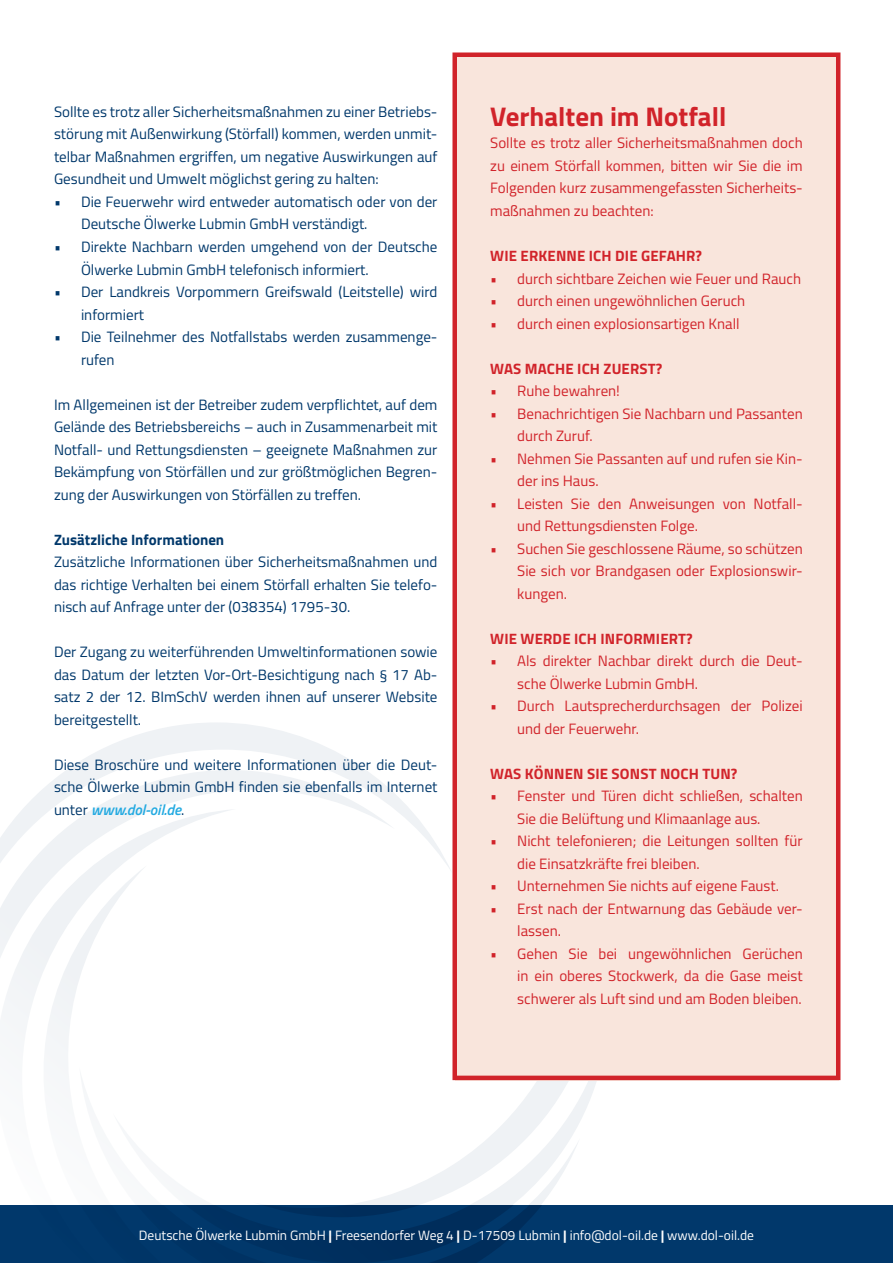
<style>
.page{position:relative;width:893px;height:1263px;background:#fff}
.page>*{position:absolute;margin:0;border:0;box-sizing:border-box;transform-origin:0 0}
.t1{font:700 27px "Titillium";color:#d1232a}
.t2{font:15px/22.5px "Titillium";color:#01386b;text-align:justify}
.t3{font:15px/22.5px "Titillium";color:#d1232a}
.t4{font:700 15px "Titillium";letter-spacing:.01em;color:#d1232a}
.t5{font:700 15px "Titillium";color:#01386b}
.t6{font:13.5px "Titillium";color:#fff}
.s1{font-weight:600;font-style:italic;color:#24aae1}
.s2{font-weight:700}
</style>
<div class="page">
<svg style="left:0;top:723px;width:610px;height:482px"></svg>
<div style="left:455px;top:54px;width:384px;height:1026px;background:#f9e5dc"></div>
<div style="left:0;top:1205px;width:893px;height:58px;background:#01386b"></div>
<svg style="left:256px;top:1205px;width:286px;height:58px"></svg>
<div style="left:452px;top:52px;width:388px;height:1028px;border:4px solid #d1232a"></div>
<p class="t2" style="left:54px;top:100px;width:385px">Sollte es trotz aller Sicherheitsmaßnahmen zu einer Betriebs&shy;störung mit Außenwirkung (Störfall) kommen, werden unmit&shy;telbar Maßnahmen ergriffen, um negative Auswirkungen auf Gesundheit und Umwelt möglichst gering zu halten:</p>
<p class="t2" style="left:81px;top:190px;width:358px;text-indent:-27px">• Die Feuerwehr wird entweder automatisch oder von der<br>Deutsche Ölwerke Lubmin GmbH verständigt.</p>
<p class="t2" style="left:81px;top:235px;width:358px;text-indent:-27px">• Direkte Nachbarn werden umgehend von der Deutsche<br>Ölwerke Lubmin GmbH telefonisch informiert.</p>
<p class="t2" style="left:81px;top:280px;width:358px;text-indent:-27px">• Der Landkreis Vorpommern Greifswald (Leitstelle) wird informiert</p>
<p class="t2" style="left:81px;top:325px;width:358px;text-indent:-27px">• Die Teilnehmer des Notfallstabs werden zusammenge&shy;rufen</p>
<p class="t2" style="left:54px;top:392px;width:385px">Im Allgemeinen ist der Betreiber zudem verpflichtet, auf dem Gelände des Betriebsbereichs – auch in Zusammenarbeit mit Notfall- und Rettungsdiensten – geeignete Maßnahmen zur Bekämpfung von Störfällen und zur größtmöglichen Begren&shy;zung der Auswirkungen von Störfällen zu treffen.</p>
<p class="t5" style="left:54px;top:528px;width:172px">Zusätzliche Informationen</p>
<p class="t2" style="left:54px;top:550px;width:385px">Zusätzliche Informationen über Sicherheitsmaßnahmen und das richtige Verhalten bei einem Störfall erhalten Sie telefo&shy;nisch auf Anfrage unter der (038354) 1795-30.</p>
<p class="t2" style="left:54px;top:640px;width:385px">Der Zugang zu weiterführenden Umweltinformationen sowie das Datum der letzten Vor-Ort-Besichtigung nach § 17 Ab&shy;satz 2 der 12. BImSchV werden ihnen auf unserer Website bereitgestellt.</p>
<p class="t2" style="left:54px;top:752px;width:385px">Diese Broschüre und weitere Informationen über die Deut&shy;sche Ölwerke Lubmin GmbH finden sie ebenfalls im Internet unter <span class="s1">www.dol-oil.de</span>.</p>
<h1 class="t1" style="left:490px;top:96px;width:238px">Verhalten im Notfall</h1>
<p class="t3" style="left:490px;top:131px;width:314px;text-align:justify">Sollte es trotz aller Sicherheitsmaßnahmen doch zu einem Störfall kommen, bitten wir Sie die im Folgenden kurz zusammengefassten Sicherheits&shy;maßnahmen zu beachten:</p>
<p class="t4" style="left:490px;top:244px;width:213px">WIE ERKENNE ICH DIE GEFAHR?</p>
<p class="t3" style="left:490px;top:266px;width:312px">• durch sichtbare Zeichen wie Feuer und Rauch</p>
<p class="t3" style="left:490px;top:289px;width:257px">• durch einen ungewöhnlichen Geruch</p>
<p class="t3" style="left:490px;top:311px;width:251px">• durch einen explosionsartigen Knall</p>
<p class="t4" style="left:490px;top:357px;width:174px">WAS MACHE ICH ZUERST?</p>
<p class="t3" style="left:490px;top:379px;width:131px">• Ruhe bewahren!</p>
<p class="t3" style="left:517px;top:401px;width:287px;text-indent:-27px">• Benachrichtigen Sie Nachbarn und Passanten durch Zuruf.</p>
<p class="t3" style="left:517px;top:446px;width:287px;text-indent:-27px">• Nehmen Sie Passanten auf und rufen sie Kin&shy;der ins Haus.</p>
<p class="t3" style="left:517px;top:491px;width:287px;text-indent:-27px">• Leisten Sie den Anweisungen von Notfall&shy;und Rettungsdiensten Folge.</p>
<p class="t3" style="left:517px;top:536px;width:287px;text-align:justify;text-indent:-27px">• Suchen Sie geschlossene Räume, so schützen Sie sich vor Brandgasen oder Explosionswir&shy;kungen.</p>
<p class="t4" style="left:490px;top:627px;width:204px">WIE WERDE ICH INFORMIERT?</p>
<p class="t3" style="left:517px;top:649px;width:287px;text-indent:-27px">• Als direkter Nachbar direkt durch die Deut&shy;sche Ölwerke Lubmin GmbH.</p>
<p class="t3" style="left:517px;top:694px;width:287px;text-indent:-27px">• Durch Lautsprecherdurchsagen der Polizei und der Feuerwehr.</p>
<p class="t4" style="left:490px;top:762px;width:249px">WAS KÖNNEN SIE SONST NOCH TUN?</p>
<p class="t3" style="left:517px;top:784px;width:287px;text-indent:-27px">• Fenster und Türen dicht schließen, schalten<br>Sie die Belüftung und Klimaanlage aus.</p>
<p class="t3" style="left:517px;top:829px;width:287px;text-indent:-27px">• Nicht telefonieren; die Leitungen sollten für die Einsatzkräfte frei bleiben.</p>
<p class="t3" style="left:490px;top:874px;width:290px">• Unternehmen Sie nichts auf eigene Faust.</p>
<p class="t3" style="left:517px;top:896px;width:287px;text-indent:-27px">• Erst nach der Entwarnung das Gebäude ver&shy;lassen.</p>
<p class="t3" style="left:517px;top:941px;width:287px;text-align:justify;text-indent:-27px">• Gehen Sie bei ungewöhnlichen Gerüchen in ein oberes Stockwerk, da die Gase meist schwerer als Luft sind und am Boden bleiben.</p>
<p class="t6" style="left:139px;top:1225px;width:617px">Deutsche Ölwerke Lubmin GmbH <span class="s2">|</span> Freesendorfer Weg 4 <span class="s2">|</span> D-17509 Lubmin <span class="s2">|</span> info@dol-oil.de <span class="s2">|</span> www.dol-oil.de</p>
</div>
